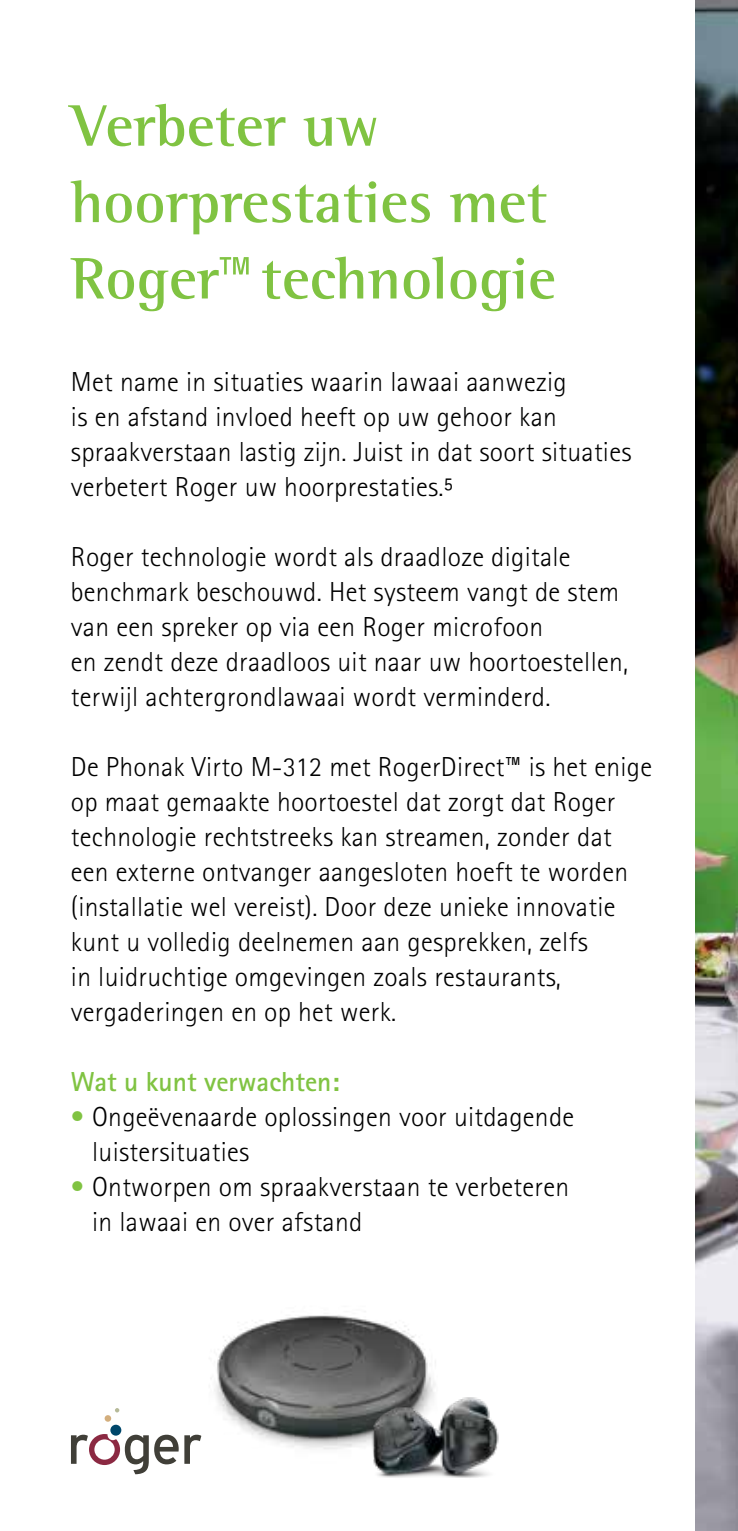
<style>
.page{position:relative;width:738px;height:1531px;background:#fff}
.page>*{position:absolute;margin:0;border:0;box-sizing:border-box;transform-origin:0 0}
.t1{font:700 60px/76.5px "Rotis Semi Serif Pro";color:#80c342}
.t2{font:300 27.5px/35px "Rotis Sans Serif Pro";letter-spacing:.01em;color:#000}
.t3{font:700 27.5px "Rotis Sans Serif Pro";color:#80c342}
.s1{font-family:"Rotis Sans Serif Pro"}
.s2{color:#80c342}
</style>
<div class="page">
<img style="left:201px;top:1315px;width:235px;height:135px">
<img style="left:356px;top:1390px;width:143px;height:88px">
<svg style="left:184px;top:1434px;width:17px;height:30px"></svg>
<div style="left:104px;top:1415px;width:7px;height:6px;background:#d3ae7d;border-radius:50%"></div>
<svg style="left:71px;top:1434px;width:107px;height:40px"></svg>
<div style="left:110px;top:1424px;width:11px;height:11px;background:#00476b;border-radius:50%"></div>
<svg style="left:115px;top:1408px;width:4px;height:4px"></svg>
<img style="left:695px;top:0;width:42px;height:1531px">
<h1 class="t1" style="left:71px;top:87px;width:486px">Verbeter uw hoorprestaties met<br>Roger<span class="s1">™</span> technologie</h1>
<p class="t2" style="left:71px;top:364px;width:561px">Met name in situaties waarin lawaai aanwezig<br>is en afstand invloed heeft op uw gehoor kan spraakverstaan lastig zijn. Juist in dat soort situaties verbetert Roger uw hoorprestaties.5</p>
<p class="t2" style="left:71px;top:539px;width:558px">Roger technologie wordt als draadloze digitale benchmark beschouwd. Het systeem vangt de stem van een spreker op via een Roger microfoon<br>en zendt deze draadloos uit naar uw hoortoestellen, terwijl achtergrondlawaai wordt verminderd.</p>
<p class="t2" style="left:71px;top:749px;width:582px">De Phonak Virto M-312 met RogerDirect™ is het enige op maat gemaakte hoortoestel dat zorgt dat Roger technologie rechtstreeks kan streamen, zonder dat een externe ontvanger aangesloten hoeft te worden (installatie wel vereist). Door deze unieke innovatie kunt u volledig deelnemen aan gesprekken, zelfs<br>in luidruchtige omgevingen zoals restaurants, vergaderingen en op het werk.</p>
<p class="t3" style="left:71px;top:1064px;width:270px">Wat u kunt verwachten:</p>
<p class="t2" style="left:92px;top:1099px;width:483px;text-indent:-21px"><span class="s2">•</span> Ongeëvenaarde oplossingen voor uitdagende luistersituaties</p>
<p class="t2" style="left:92px;top:1169px;width:478px;text-indent:-21px"><span class="s2">•</span> Ontworpen om spraakverstaan te verbeteren in lawaai en over afstand</p>
</div>
